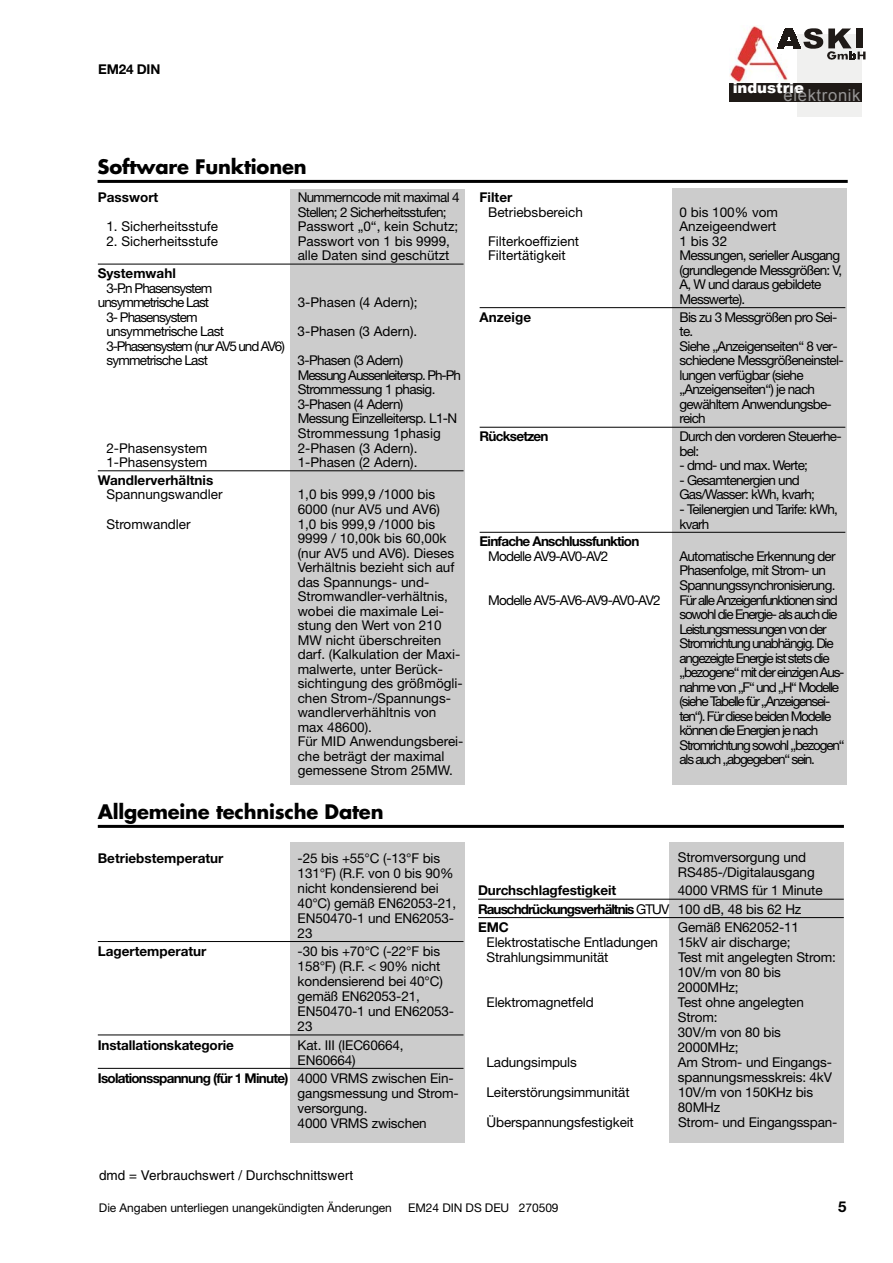
<style>
.page{position:relative;width:893px;height:1263px;background:#fff}
.page>*{position:absolute;margin:0;border:0;box-sizing:border-box;transform-origin:0 0}
.t1{font:700 19.5px "Futura";letter-spacing:-.01em;color:#000}
.t2{font:16.5px "Arial";letter-spacing:.045em;color:#969595}
.t3{font:700 15px "Helvetica Neue";color:#000}
.t4{font:900 14.85px "Arial";color:#fff}
.t5{font:13.5px/15px "Helvetica Neue";letter-spacing:-.01em;color:#000}
.t6{font:13.5px/14.5px "Helvetica Neue";letter-spacing:-.055em;color:#000}
.t7{font:13.5px/14.5px "Helvetica Neue";letter-spacing:-.09em;color:#000}
.t8{font:13.5px/14.5px "Helvetica Neue";letter-spacing:-.045em;color:#000}
.t9{font:700 13.5px "Helvetica Neue";letter-spacing:-.01em;color:#000}
.t10{font:13.5px/14.5px "Helvetica Neue";letter-spacing:-.05em;color:#000}
.t11{font:13.5px/14.5px "Helvetica Neue";letter-spacing:-.085em;color:#000}
.t12{font:13.5px "Helvetica";color:#000}
.t13{font:13.5px/14.5px "Helvetica Neue";letter-spacing:-.07em;color:#000;text-align:right}
.t14{font:700 13.5px "Helvetica Neue";letter-spacing:-.055em;color:#000}
.t15{font:12px "Helvetica Neue";letter-spacing:-.005em;color:#000}
.s1{font-weight:700}
</style>
<div class="page">
<div style="left:291px;top:189px;width:174px;height:595px;background:#ccc"></div>
<hr style="left:98px;top:264px;width:366px;height:1px;background:#000">
<hr style="left:98px;top:470px;width:366px;height:1px;background:#000">
<div style="left:672px;top:188px;width:174px;height:596px;background:#ccc"></div>
<hr style="left:480px;top:307px;width:365px;height:1px;background:#000">
<hr style="left:480px;top:427px;width:365px;height:1px;background:#000">
<hr style="left:480px;top:532px;width:365px;height:1px;background:#000">
<hr style="left:98px;top:180px;width:750px;height:3px;background:#000">
<div style="left:290px;top:842px;width:175px;height:301px;background:#ccc"></div>
<div style="left:669px;top:842px;width:174px;height:301px;background:#ccc"></div>
<hr style="left:478px;top:899px;width:366px;height:1px;background:#000">
<hr style="left:478px;top:917px;width:366px;height:1px;background:#000">
<hr style="left:98px;top:941px;width:365px;height:1px;background:#000">
<hr style="left:98px;top:1034px;width:365px;height:1px;background:#000">
<hr style="left:98px;top:1068px;width:365px;height:1px;background:#000">
<hr style="left:98px;top:825px;width:746px;height:3px;background:#000">
<img style="left:729px;top:25px;width:59px;height:57px">
<div style="left:797px;top:34px;width:65px;height:82px;background:#f0f0ef"></div>
<svg style="left:777px;top:28px;width:88px;height:33px"></svg>
<div style="left:729px;top:83px;width:133px;height:19px;background:#1f1a17"></div>
<p class="t9" style="left:98px;top:64px;width:64px">EM24 DIN</p>
<p class="t4" style="left:733px;top:77px;width:73px">industrie</p>
<p class="t2" style="left:784px;top:86px;width:78px">elektronik</p>
<h1 class="t1" style="left:98px;top:157px;width:211px">Software Funktionen</h1>
<p class="t9" style="left:98px;top:193px;width:62px">Passwort</p>
<p class="t10" style="left:298px;top:191px;width:163px">Nummerncode mit maximal 4<br>Stellen; 2 Sicherheitsstufen;</p>
<p class="t5" style="left:106px;top:220px;width:113px">1. Sicherheitsstufe</p>
<p class="t5" style="left:298px;top:220px;width:162px">Passwort „0“, kein Schutz;</p>
<p class="t5" style="left:106px;top:235px;width:113px">2. Sicherheitsstufe</p>
<p class="t5" style="left:298px;top:235px;width:154px;line-height:14.5px">Passwort von 1 bis 9999, alle Daten sind geschützt</p>
<p class="t9" style="left:98px;top:269px;width:79px">Systemwahl</p>
<p class="t13" style="left:98px;top:282px;width:116px">3-P.n Phasensystem unsymmetrische Last</p>
<p class="t5" style="left:298px;top:296px;width:121px">3-Phasen (4 Adern);</p>
<p class="t8" style="left:106px;top:311px;width:119px">3- Phasensystem unsymmetrische Last</p>
<p class="t5" style="left:298px;top:325px;width:121px">3-Phasen (3 Adern).</p>
<p class="t11" style="left:106px;top:340px;width:180px">3-Phasensystem (nur AV5 und AV6) symmetrische Last</p>
<p class="t8" style="left:298px;top:355px;width:165px">3-Phasen (3 Adern)<br>Messung Aussenleitersp. Ph-Ph<br>Strommessung 1 phasig.<br>3-Phasen (4 Adern)<br>Messung Einzelleitersp. L1-N<br>Strommessung 1phasig</p>
<p class="t5" style="left:106px;top:441px;width:103px">2-Phasensystem</p>
<p class="t5" style="left:298px;top:441px;width:121px">2-Phasen (3 Adern).</p>
<p class="t5" style="left:106px;top:456px;width:103px">1-Phasensystem</p>
<p class="t5" style="left:298px;top:456px;width:121px">1-Phasen (2 Adern).</p>
<p class="t9" style="left:98px;top:475px;width:117px">Wandlerverhältnis</p>
<p class="t5" style="left:106px;top:488px;width:118px">Spannungswandler</p>
<p class="t5" style="left:298px;top:489px;width:144px;line-height:14.5px">1,0 bis 999,9 /1000 bis<br>6000 (nur AV5 und AV6)</p>
<p class="t5" style="left:106px;top:517px;width:86px">Stromwandler</p>
<p class="t5" style="left:298px;top:518px;width:167px;line-height:14.5px">1,0 bis 999,9 /1000 bis<br>9999 / 10,00k bis 60,00k (nur AV5 und AV6). Dieses<br>Verhältnis bezieht sich auf das Spannungs- und-<br>Stromwandler-verhältnis, wobei die maximale Lei&shy;stung den Wert von 210<br>MW nicht überschreiten darf. (Kalkulation der Maxi&shy;malwerte, unter Berück&shy;sichtingung des größmögli&shy;chen Strom-/Spannungs&shy;wandlerverhähltnis von max 48600).<br>Für MID Anwendungsberei&shy;che beträgt der maximal gemessene Strom 25MW.</p>
<h1 class="t1" style="left:98px;top:802px;width:287px">Allgemeine technische Daten</h1>
<p class="t9" style="left:98px;top:853px;width:127px">Betriebstemperatur</p>
<p class="t5" style="left:298px;top:852px;width:160px">-25 bis +55°C (-13°F bis<br>131°F) (R.F. von 0 bis 90% nicht kondensierend bei<br>40°C) gemäß EN62053-21,<br>EN50470-1 und EN62053-<br>23</p>
<p class="t9" style="left:98px;top:946px;width:110px">Lagertemperatur</p>
<p class="t5" style="left:298px;top:945px;width:158px">-30 bis +70°C (-22°F bis<br>158°F) (R.F. &lt; 90% nicht kondensierend bei 40°C) gemäß EN62053-21,<br>EN50470-1 und EN62053-<br>23</p>
<p class="t9" style="left:98px;top:1040px;width:138px">Installationskategorie</p>
<p class="t5" style="left:298px;top:1038px;width:107px">Kat. III (IEC60664,<br>EN60664)</p>
<p class="t5" style="left:298px;top:1072px;width:163px;text-indent:-200px"><span class="s1">Isolationsspannung (für 1 Minute)</span> 4000 VRMS zwischen Ein&shy;gangsmessung und Strom&shy;versorgung.<br>4000 VRMS zwischen</p>
<p class="t12" style="left:99px;top:1170px;width:255px">dmd = Verbrauchswert / Durchschnittswert</p>
<p class="t9" style="left:480px;top:193px;width:34px">Filter</p>
<p class="t5" style="left:488px;top:206px;width:96px">Betriebsbereich</p>
<p class="t5" style="left:679px;top:206px;width:100px;line-height:14.5px">0 bis 100% vom<br>Anzeigeendwert</p>
<p class="t5" style="left:488px;top:235px;width:92px">Filterkoeffizient</p>
<p class="t5" style="left:679px;top:235px;width:49px">1 bis 32</p>
<p class="t5" style="left:488px;top:249px;width:79px">Filtertätigkeit</p>
<p class="t6" style="left:679px;top:250px;width:164px">Messungen, serieller Ausgang (grundlegende Messgrößen: V,<br>A, W und daraus gebildete<br>Messwerte).</p>
<p class="t9" style="left:480px;top:312px;width:53px">Anzeige</p>
<p class="t6" style="left:679px;top:311px;width:166px">Bis zu 3 Messgrößen pro Sei&shy;te.<br>Siehe „Anzeigenseiten“ 8 ver&shy;schiedene Messgrößeneinstel&shy;lungen verfügbar (siehe „Anzeigenseiten“) je nach gewähltem Anwendungsbe&shy;reich</p>
<p class="t14" style="left:480px;top:432px;width:70px">Rücksetzen</p>
<p class="t6" style="left:679px;top:431px;width:164px">Durch den vorderen Steuerhe&shy;bel:</p>
<p class="t6" style="left:679px;top:460px;width:130px">- dmd- und max. Werte;</p>
<p class="t6" style="left:679px;top:474px;width:137px">- Gesamtenergien und<br>Gas/Wasser: kWh, kvarh;</p>
<p class="t6" style="left:679px;top:503px;width:160px">- Teilenergien und Tarife: kWh, kvarh</p>
<p class="t14" style="left:480px;top:537px;width:161px">Einfache Anschlussfunktion</p>
<p class="t6" style="left:488px;top:550px;width:122px">Modelle AV9-AV0-AV2</p>
<p class="t6" style="left:679px;top:550px;width:158px">Automatische Erkennung der<br>Phasenfolge, mit Strom- un<br>Spannungssynchronisierung.</p>
<p class="t6" style="left:488px;top:594px;width:174px">Modelle AV5-AV6-AV9-AV0-AV2</p>
<p class="t7" style="left:679px;top:594px;width:167px">Für alle Anzeigenfunktionen sind sowohl die Energie- als auch die<br>Leistungsmessungen von der<br>Stromrichtung unabhängig. Die angezeigte Energie ist stets die „bezogene“ mit der einzigen Aus&shy;nahme von „F“ und „H“ Modelle (siehe Tabelle für „Anzeigensei&shy;ten“). Für diese beiden Modelle können die Energien je nach<br>Stromrichtung sowohl „bezogen“ als auch „abgegeben“ sein.</p>
<p class="t5" style="left:678px;top:851px;width:138px">Stromversorgung und<br>RS485-/Digitalausgang</p>
<p class="t5" style="left:478px;top:883px;width:346px;line-height:18.5px;text-indent:200px">4000 VRMS für 1 Minute<br><span class="s1">Rauschdrückungsverhältnis</span> GTUV 100 dB, 48 bis 62 Hz<br><span class="s1">EMC</span></p>
<p class="t9" style="left:478px;top:886px;width:139px">Durchschlagfestigkeit</p>
<p class="t5" style="left:678px;top:921px;width:123px">Gemäß EN62052-11</p>
<p class="t5" style="left:487px;top:936px;width:173px">Elektrostatische Entladungen</p>
<p class="t5" style="left:678px;top:936px;width:114px">15kV air discharge;</p>
<p class="t5" style="left:487px;top:951px;width:123px">Strahlungsimmunität</p>
<p class="t5" style="left:678px;top:951px;width:159px">Test mit angelegten Strom:<br>10V/m von 80 bis<br>2000MHz;</p>
<p class="t5" style="left:487px;top:996px;width:109px">Elektromagnetfeld</p>
<p class="t5" style="left:678px;top:996px;width:127px">Test ohne angelegten<br>Strom:<br>30V/m von 80 bis<br>2000MHz;</p>
<p class="t5" style="left:487px;top:1056px;width:92px">Ladungsimpuls</p>
<p class="t5" style="left:678px;top:1056px;width:156px">Am Strom- und Eingangs&shy;spannungsmesskreis: 4kV</p>
<p class="t5" style="left:487px;top:1086px;width:145px">Leiterstörungsimmunität</p>
<p class="t5" style="left:678px;top:1086px;width:137px">10V/m von 150KHz bis<br>80MHz</p>
<p class="t5" style="left:487px;top:1116px;width:149px">Überspannungsfestigkeit</p>
<p class="t5" style="left:678px;top:1116px;width:161px">Strom- und Eingangsspan-</p>
<p class="t15" style="left:99px;top:1203px;width:295px">Die Angaben unterliegen unangekündigten Änderungen</p>
<p class="t15" style="left:408px;top:1203px;width:152px">EM24 DIN DS DEU 270509</p>
<p class="t3" style="left:838px;top:1201px;width:10px">5</p>
</div>
